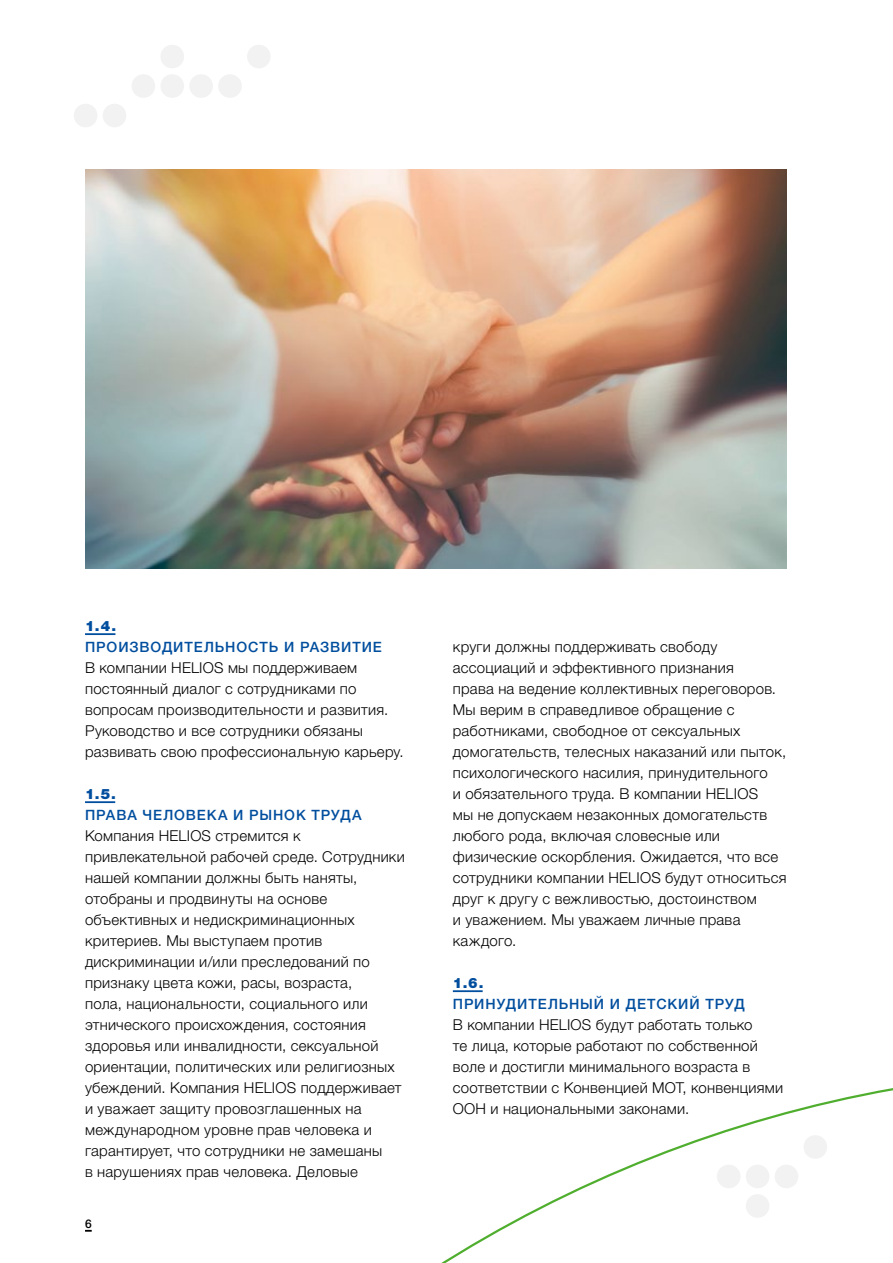
<style>
.page{position:relative;width:893px;height:1263px;background:#fff}
.page>*{position:absolute;margin:0;border:0;box-sizing:border-box;transform-origin:0 0}
.t1{font:300 15px/21px "Helvetica Neue LTW1 G";letter-spacing:.015em;color:#000}
.t2{font:500 14.25px "Helvetica Neue LTW1 G";letter-spacing:.06em;color:#004e9e}
.t3{font:900 14.25px "Helvetica Neue LTW1 G";color:#004e9e}
.t4{font:500 12px "Helvetica Neue LTW1 G";color:#000}
</style>
<div class="page">
<div style="left:189px;top:74px;width:24px;height:24px;background:#f2f2f2;border-radius:50%"></div>
<div style="left:218px;top:74px;width:24px;height:24px;background:#f2f2f2;border-radius:50%"></div>
<div style="left:132px;top:74px;width:23px;height:24px;background:#f2f2f2;border-radius:50%"></div>
<div style="left:160px;top:74px;width:24px;height:24px;background:#f2f2f2;border-radius:50%"></div>
<div style="left:247px;top:45px;width:24px;height:23px;background:#f2f2f2;border-radius:50%"></div>
<div style="left:103px;top:104px;width:23px;height:23px;background:#f2f2f2;border-radius:50%"></div>
<div style="left:74px;top:104px;width:23px;height:23px;background:#f2f2f2;border-radius:50%"></div>
<div style="left:160px;top:45px;width:24px;height:23px;background:#f2f2f2;border-radius:50%"></div>
<hr style="left:85px;top:633px;width:30px;height:2px;background:#004e9e">
<hr style="left:85px;top:801px;width:30px;height:2px;background:#004e9e">
<hr style="left:453px;top:990px;width:30px;height:2px;background:#004e9e">
<img style="left:85px;top:169px;width:702px;height:399px">
<svg style="left:85px;top:1088px;width:808px;height:175px"></svg>
<p class="t3" style="left:85px;top:617px;width:33px">1.4.</p>
<p class="t2" style="left:85px;top:638px;width:298px">ПРОИЗВОДИТЕЛЬНОСТЬ И РАЗВИТИЕ</p>
<p class="t1" style="left:85px;top:657px;width:320px">В компании HELIOS мы поддерживаем постоянный диалог с сотрудниками по вопросам производительности и развития.<br>Руководство и все сотрудники обязаны развивать свою профессиональную карьеру.</p>
<p class="t3" style="left:85px;top:785px;width:33px">1.5.</p>
<p class="t2" style="left:85px;top:806px;width:278px">ПРАВА ЧЕЛОВЕКА И РЫНОК ТРУДА</p>
<p class="t1" style="left:85px;top:825px;width:321px">Компания HELIOS стремится к привлекательной рабочей среде. Сотрудники нашей компании должны быть наняты, отобраны и продвинуты на основе объективных и недискриминационных критериев. Мы выступаем против дискриминации и/или преследований по признаку цвета кожи, расы, возраста,<br>пола, национальности, социального или этнического происхождения, состояния здоровья или инвалидности, сексуальной ориентации, политических или религиозных убеждений. Компания HELIOS поддерживает и уважает защиту провозглашенных на международном уровне прав человека и гарантирует, что сотрудники не замешаны<br>в нарушениях прав человека. Деловые</p>
<p class="t4" style="left:85px;top:1216px;width:8px">6</p>
<p class="t1" style="left:453px;top:636px;width:335px">круги должны поддерживать свободу ассоциаций и эффективного признания<br>права на ведение коллективных переговоров.<br>Мы верим в справедливое обращение с работниками, свободное от сексуальных домогательств, телесных наказаний или пыток, психологического насилия, принудительного<br>и обязательного труда. В компании HELIOS<br>мы не допускаем незаконных домогательств любого рода, включая словесные или физические оскорбления. Ожидается, что все сотрудники компании HELIOS будут относиться друг к другу с вежливостью, достоинством<br>и уважением. Мы уважаем личные права каждого.</p>
<p class="t3" style="left:453px;top:974px;width:32px">1.6.</p>
<p class="t2" style="left:453px;top:995px;width:293px">ПРИНУДИТЕЛЬНЫЙ И ДЕТСКИЙ ТРУД</p>
<p class="t1" style="left:453px;top:1014px;width:332px">В компании HELIOS будут работать только<br>те лица, которые работают по собственной воле и достигли минимального возраста в соответствии с Конвенцией МОТ, конвенциями ООН и национальными законами.</p>
</div>
